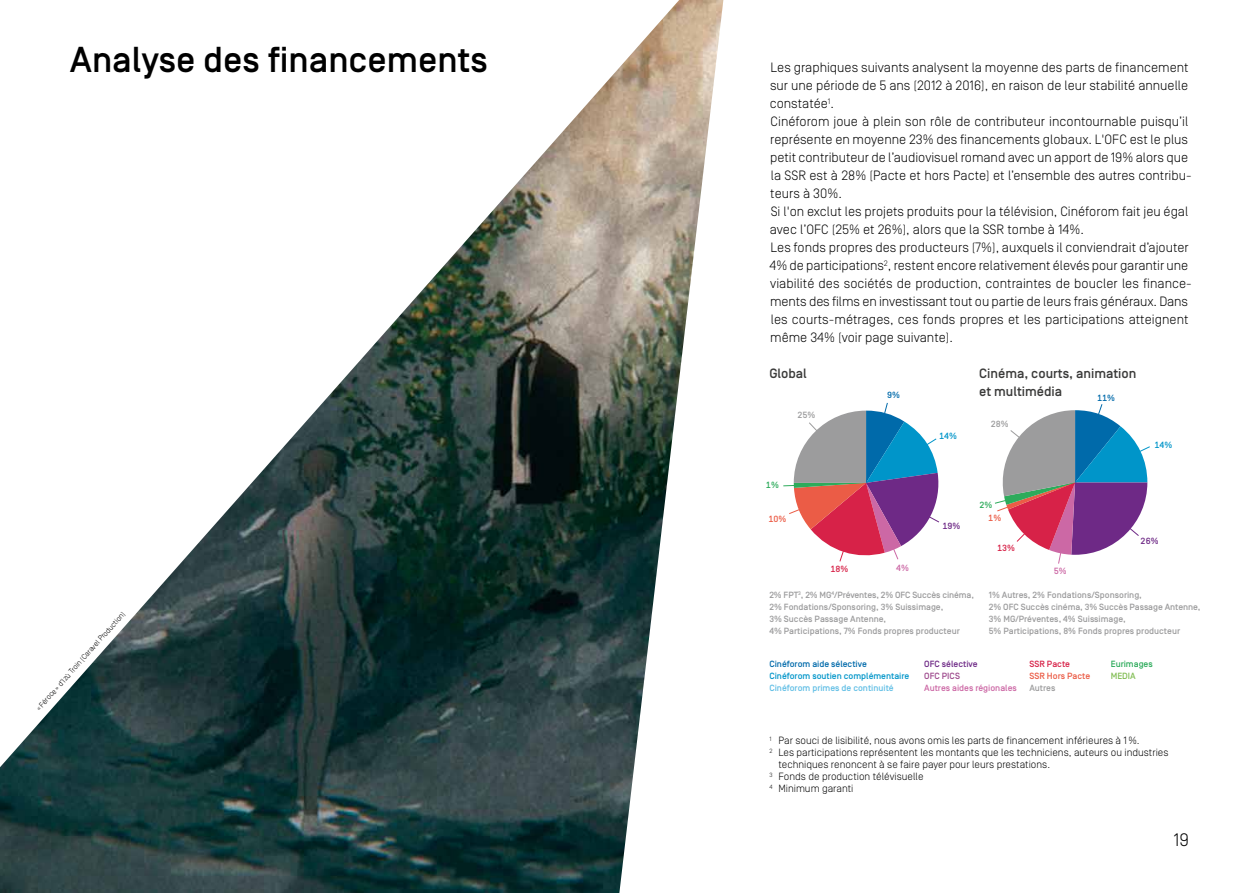
<style>
.page{position:relative;width:1259px;height:893px;background:#fff}
.page>*{position:absolute;margin:0;border:0;box-sizing:border-box;transform-origin:0 0}
.t1{font:500 36px "Simplon Norm";color:#000}
.t2{font:300 18px "Simplon Norm";color:#000}
.t3{font:300 13.5px/18px "Simplon Norm";color:#000}
.t4{font:500 13.5px/18px "Simplon Norm";color:#3a3a39}
.t5{font:300 10.5px "Simplon Norm";color:#000}
.t6{font:500 9px/12px "Simplon Norm";color:#9c9c9d}
.t7{font:500 9px "Simplon Norm";color:#0095c9}
.t8{font:500 9px "Simplon Norm";color:#006aaa}
.t9{font:500 9px "Simplon Norm";color:#60bee5}
.t10{font:500 9px "Simplon Norm";color:#cc68a5}
.t11{font:500 9px "Simplon Norm";color:#6e2986}
.t12{font:500 9px "Simplon Norm";color:#eb5c46}
.t13{font:500 9px "Simplon Norm";color:#d72248}
.t14{font:500 9px "Simplon Norm";color:#2dab5b}
.t15{font:500 9px "Simplon Norm";color:#9e4a8d}
.t16{font:500 9px "Simplon Norm";color:#83be56}
.t17{font:300 7.5px "Simplon Norm";color:#000}
</style>
<div class="page">
<svg style="left:783px;top:402px;width:157px;height:160px"></svg>
<svg style="left:995px;top:404px;width:155px;height:160px"></svg>
<img style="left:0;top:0;width:723px;height:893px">
<h1 class="t1" style="left:70px;top:41px;width:419px">Analyse des financements</h1>
<p class="t17" style="left:35px;top:707px;width:131px;rotate:-49deg">«Féroce» d’Izù Troin (Caravel Production)</p>
<p class="t3" style="left:769px;top:59px;width:424px">Les graphiques suivants analysent la moyenne des parts de financement sur une période de 5 ans (2012 à 2016), en raison de leur stabilité annuelle constatée<sup>1</sup>.<br>Cinéforom joue à plein son rôle de contributeur incontournable puisqu’il représente en moyenne 23% des financements globaux. L'OFC est le plus petit contributeur de l’audiovisuel romand avec un apport de 19% alors que la SSR est à 28% (Pacte et hors Pacte) et l’ensemble des autres contribu&shy;teurs à 30%.<br>Si l'on exclut les projets produits pour la télévision, Cinéforom fait jeu égal avec l’OFC (25% et 26%), alors que la SSR tombe à 14%.<br>Les fonds propres des producteurs (7%), auxquels il conviendrait d’ajouter 4% de participations<sup>2</sup>, restent encore relativement élevés pour garantir une viabilité des sociétés de production, contraintes de boucler les finance&shy;ments des films en investissant tout ou partie de leurs frais généraux. Dans les courts-métrages, ces fonds propres et les participations atteignent même 34% (voir page suivante).</p>
<p class="t4" style="left:769px;top:365px;width:39px">Global</p>
<p class="t4" style="left:979px;top:365px;width:159px">Cinéma, courts, animation et multimédia</p>
<p class="t8" style="left:887px;top:390px;width:14px">9%</p>
<p class="t8" style="left:1097px;top:393px;width:19px">11%</p>
<p class="t6" style="left:797px;top:409px;width:19px">25%</p>
<p class="t14" style="left:766px;top:480px;width:14px">1%</p>
<p class="t12" style="left:768px;top:514px;width:19px">10%</p>
<p class="t13" style="left:830px;top:564px;width:19px">18%</p>
<p class="t10" style="left:896px;top:563px;width:14px">4%</p>
<p class="t7" style="left:939px;top:431px;width:19px">14%</p>
<p class="t6" style="left:990px;top:418px;width:19px">28%</p>
<p class="t11" style="left:942px;top:521px;width:19px">19%</p>
<p class="t14" style="left:979px;top:500px;width:14px">2%</p>
<p class="t12" style="left:988px;top:513px;width:14px">1%</p>
<p class="t13" style="left:997px;top:543px;width:19px">13%</p>
<p class="t10" style="left:1054px;top:566px;width:14px">5%</p>
<p class="t7" style="left:1154px;top:440px;width:19px">14%</p>
<p class="t11" style="left:1140px;top:536px;width:19px">26%</p>
<p class="t6" style="left:769px;top:589px;width:206px">2% FPT<sup>3</sup>, 2% MG<sup>4</sup>/Préventes, 2% OFC Succès cinéma, 2% Fondations/Sponsoring, 3% Suissimage,<br>3% Succès Passage Antenne,<br>4% Participations, 7% Fonds propres producteur</p>
<p class="t6" style="left:989px;top:589px;width:213px">1% Autres, 2% Fondations/Sponsoring,<br>2% OFC Succès cinéma, 3% Succès Passage Antenne, 3% MG/Préventes, 4% Suissimage,<br>5% Participations, 8% Fonds propres producteur</p>
<p class="t8" style="left:769px;top:659px;width:99px">Cinéforom aide sélective</p>
<p class="t7" style="left:769px;top:671px;width:141px">Cinéforom soutien complémentaire</p>
<p class="t9" style="left:769px;top:683px;width:126px">Cinéforom primes de continuité</p>
<p class="t11" style="left:924px;top:659px;width:55px">OFC sélective</p>
<p class="t15" style="left:924px;top:671px;width:37px">OFC PICS</p>
<p class="t10" style="left:924px;top:683px;width:94px">Autres aides régionales</p>
<p class="t13" style="left:1029px;top:659px;width:42px">SSR Pacte</p>
<p class="t12" style="left:1029px;top:671px;width:62px">SSR Hors Pacte</p>
<p class="t6" style="left:1029px;top:682px;width:27px">Autres</p>
<p class="t14" style="left:1110px;top:659px;width:43px">Eurimages</p>
<p class="t16" style="left:1110px;top:671px;width:27px">MEDIA</p>
<p class="t5" style="left:769px;top:735px;width:372px"><sup>1</sup> Par souci de lisibilité, nous avons omis les parts de financement inférieures à 1%.</p>
<p class="t5" style="left:769px;top:747px;width:401px"><sup>2</sup> Les participations représentent les montants que les techniciens, auteurs ou industries</p>
<p class="t5" style="left:778px;top:759px;width:273px">techniques renoncent à se faire payer pour leurs prestations.</p>
<p class="t5" style="left:769px;top:771px;width:156px"><sup>3</sup> Fonds de production télévisuelle</p>
<p class="t5" style="left:769px;top:783px;width:86px"><sup>4</sup> Minimum garanti</p>
<h2 class="t2" style="left:1173px;top:830px;width:17px">19</h2>
</div>
